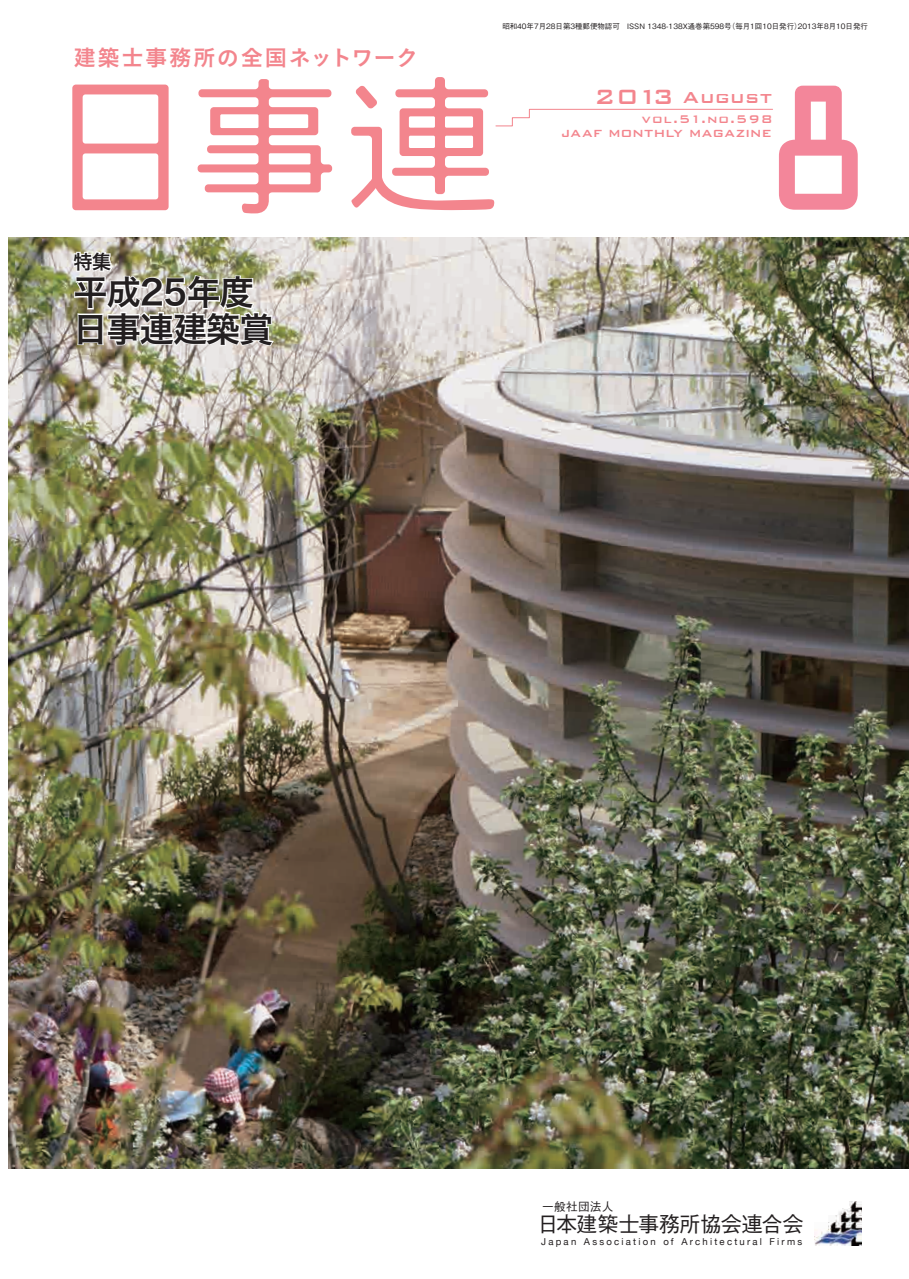
<style>
.page{position:relative;width:909px;height:1279px;background:#fff}
.page>*{position:absolute;margin:0;border:0;box-sizing:border-box;transform-origin:0 0}
.t1{font:34.05px/36.2px "Hira Kaku Pro W6";letter-spacing:-.025em;color:#231f20}
.t2{font:22.35px "Koburina Go Std N W6";letter-spacing:.07em;color:#f3858d}
.t3{font:500 21.3px "Gothic BBB Pro";letter-spacing:-.025em;color:#231f20}
.t4{font:500 21.3px "Bank Gothic";letter-spacing:.015em;color:#f3858d}
.t5{font:19.2px "Hira Kaku Pro W6";color:#231f20}
.t6{font:500 14.85px "Bank Gothic";letter-spacing:.055em;color:#f3858d}
.t7{font:500 13.8px "Bank Gothic";letter-spacing:.005em;color:#f3858d}
.t8{font:500 11.7px "Gothic BBB Pro";letter-spacing:.015em;color:#231f20}
.t9{font:9.6px "Helvetica Neue";letter-spacing:.23em;color:#231f20}
.t10{font:500 7.5px "Gothic BBB Pro";color:#231f20}
.s1{font-size:27.6px}
</style>
<div class="page">
<img style="left:814px;top:1202px;width:47px;height:44px">
<svg style="left:72px;top:85px;width:97px;height:125px"></svg>
<svg style="left:197px;top:79px;width:135px;height:134px"></svg>
<img style="left:9px;top:237px;width:899px;height:931px">
<img style="left:71px;top:250px;width:205px;height:98px">
<svg style="left:351px;top:77px;width:506px;height:133px"></svg>
<h2 class="t2" style="left:73px;top:40px;width:346px">建築士事務所の全国ネットワーク</h2>
<h3 class="t5" style="left:73px;top:244px;width:39px">特集</h3>
<h1 class="t1" style="left:73px;top:273px;width:201px">平成25年度日事連建築賞</h1>
<p class="t10" style="left:502px;top:20px;width:367px">昭和40年7月28日第3種郵便物認可　ISSN 1348-138X通巻第598号（毎月1回10日発行）2013年8月10日発行</p>
<h3 class="t4" style="left:594px;top:81px;width:180px"><span class="s1">2013</span> August</h3>
<h3 class="t6" style="left:641px;top:107px;width:132px">vol.51.no.598</h3>
<h3 class="t7" style="left:561px;top:122px;width:212px">JAAF MONTHLY MAGAZINE</h3>
<h3 class="t8" style="left:542px;top:1197px;width:73px">一般社団法人</h3>
<p class="t9" style="left:541px;top:1234px;width:262px">Japan Association of Architectural Firms</p>
<h3 class="t3" style="left:537px;top:1207px;width:268px">日本建築士事務所協会連合会</h3>
</div>
